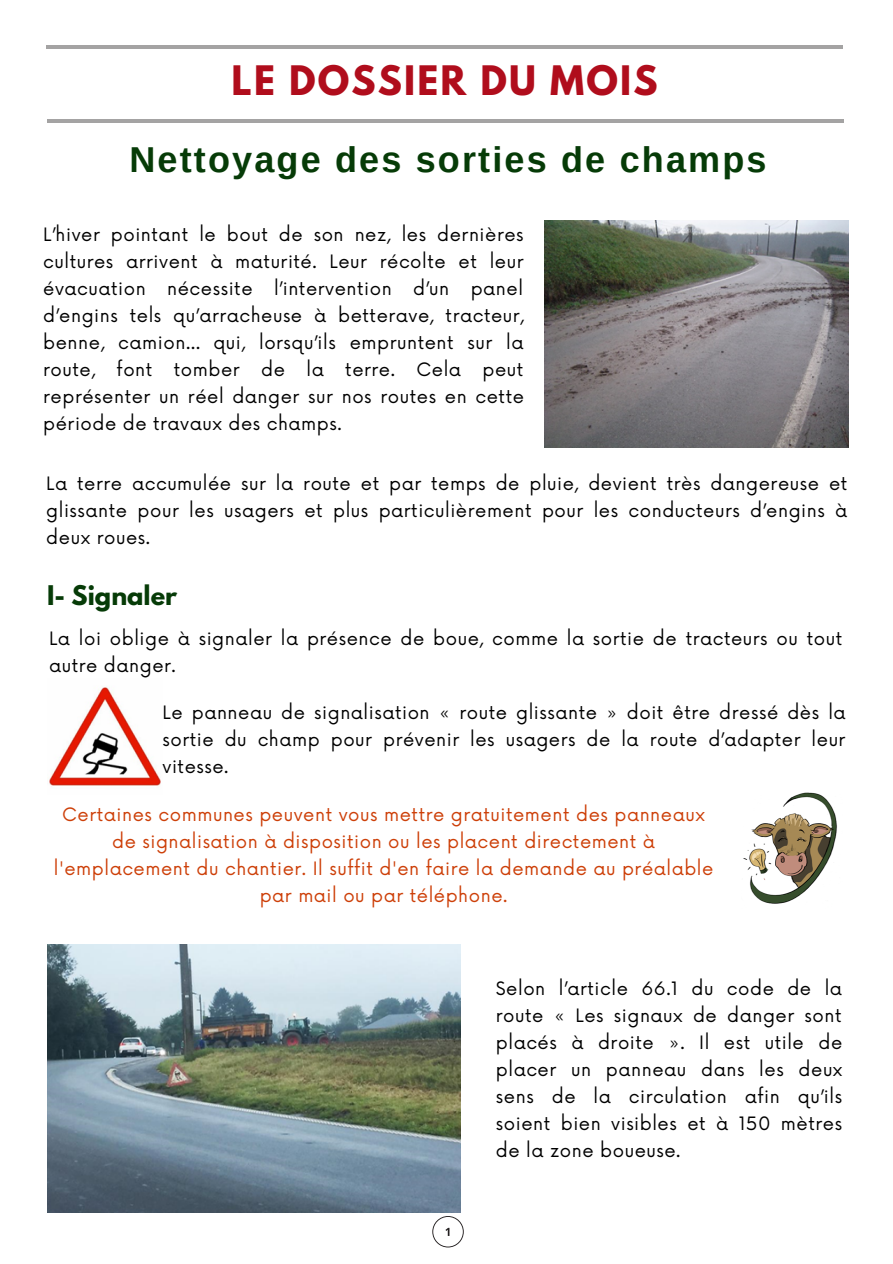
<style>
.page{position:relative;width:893px;height:1264px;background:#fff}
.page>*{position:absolute;margin:0;border:0;box-sizing:border-box;transform-origin:0 0}
.t1{font:700 36px "Arimo";letter-spacing:.06em;color:#063b07}
.t2{font:700 36px "League Spartan";letter-spacing:.06em;color:#b00d1c}
.t3{font:700 24px "League Spartan";color:#063b07}
.t4{font:18px/27px "Now";letter-spacing:.03em;color:#000;text-align:justify}
.t5{font:18px/27px "Now";letter-spacing:.03em;color:#cd3f08;text-align:center}
</style>
<div class="page">
<hr style="left:47px;top:120px;width:797px;height:3px;background:#464544">
<hr style="left:46px;top:45px;width:797px;height:3px;background:#464544">
<svg style="left:432px;top:1216px;width:31px;height:31px"></svg>
<img style="left:544px;top:220px;width:304px;height:227px">
<img style="left:49px;top:687px;width:112px;height:99px">
<img style="left:47px;top:944px;width:414px;height:268px">
<img style="left:743px;top:792px;width:94px;height:112px">
<h1 class="t2" style="left:231px;top:63px;width:427px">LE DOSSIER DU MOIS</h1>
<h1 class="t1" style="left:129px;top:139px;width:638px">Nettoyage des sorties de champs</h1>
<p class="t4" style="left:43px;top:222px;width:482px">L’hiver pointant le bout de son nez, les dernières cultures arrivent à maturité. Leur récolte et leur évacuation nécessite l’intervention d’un panel d’engins tels qu’arracheuse à betterave, tracteur, benne, camion… qui, lorsqu’ils empruntent sur la route, font tomber de la terre. Cela peut représenter un réel danger sur nos routes en cette période de travaux des champs.</p>
<p class="t4" style="left:46px;top:471px;width:802px">La terre accumulée sur la route et par temps de pluie, devient très dangereuse et glissante pour les usagers et plus particulièrement pour les conducteurs d’engins à deux roues.</p>
<h2 class="t3" style="left:47px;top:583px;width:131px">I- Signaler</h2>
<p class="t4" style="left:49px;top:625px;width:794px">La loi oblige à signaler la présence de boue, comme la sortie de tracteurs ou tout autre danger.</p>
<p class="t4" style="left:162px;top:699px;width:684px">Le panneau de signalisation « route glissante » doit être dressé dès la sortie du champ pour prévenir les usagers de la route d’adapter leur vitesse.</p>
<p class="t5" style="left:54px;top:801px;width:661px">Certaines communes peuvent vous mettre gratuitement des panneaux de signalisation à disposition ou les placent directement à l'emplacement du chantier. Il suffit d'en faire la demande au préalable par mail ou par téléphone.</p>
<p class="t4" style="left:496px;top:976px;width:348px">Selon l’article 66.1 du code de la route « Les signaux de danger sont placés à droite ». Il est utile de placer un panneau dans les deux sens de la circulation afin qu’ils soient bien visibles et à 150 mètres de la zone boueuse.</p>
</div>
